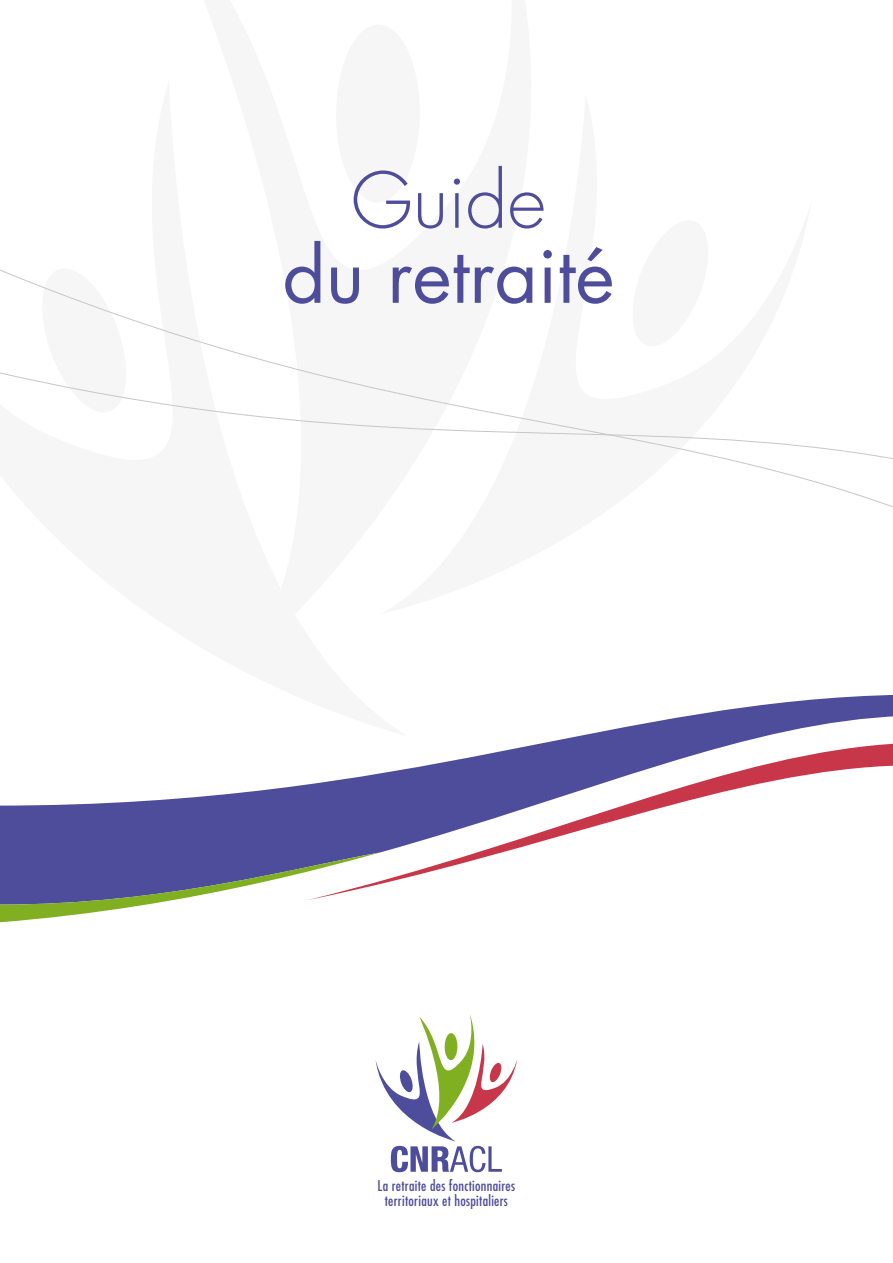
<style>
.page{position:relative;width:893px;height:1263px;background:#fff}
.page>*{position:absolute;margin:0;border:0;box-sizing:border-box;transform-origin:0 0}
.t1{font:75px "Futura";color:#4d4d9c}
.t2{font:300 75px "Futura";color:#4d4d9c}
.t3{font:condensed 14.55px/15.1px "Futura";letter-spacing:.02em;color:#4d4d9c;text-align:center}
</style>
<div class="page">
<svg style="left:380px;top:695px;width:513px;height:189px"></svg>
<svg style="left:0;top:773px;width:380px;height:150px;fill:#4d4d9c"></svg>
<svg style="left:380px;top:695px;width:191px;height:41px"></svg>
<svg style="left:0;top:269px;width:893px;height:239px"></svg>
<svg style="left:376px;top:1014px;width:141px;height:158px"></svg>
<h1 class="t2" style="left:351px;top:152px;width:196px">Guide</h1>
<h1 class="t1" style="left:283px;top:224px;width:333px">du retraité</h1>
<p class="t3" style="left:378px;top:1177px;width:139px">La retraite des fonctionnaires territoriaux et hospitaliers</p>
</div>
